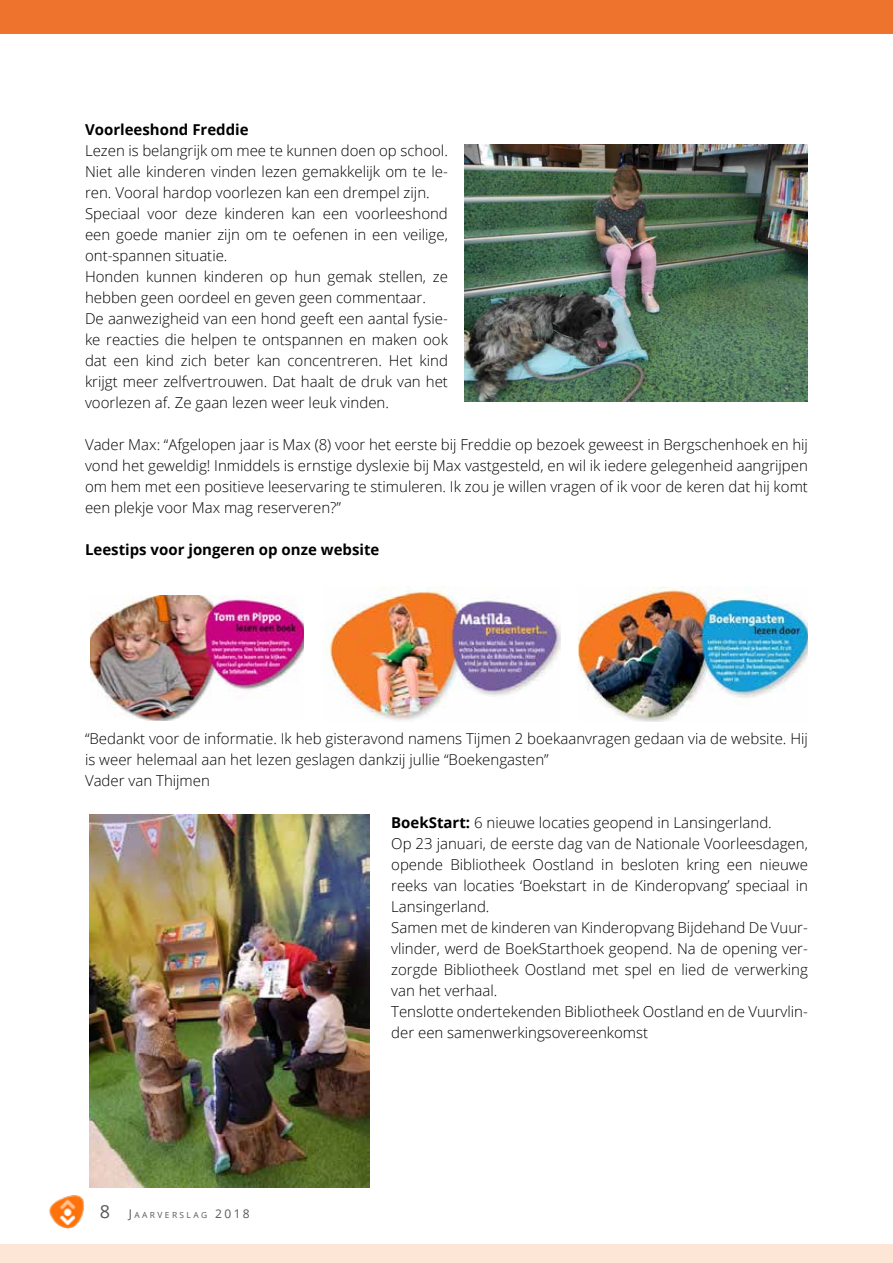
<style>
.page{position:relative;width:893px;height:1263px;background:#fff}
.page>*{position:absolute;margin:0;border:0;box-sizing:border-box;transform-origin:0 0}
.t1{font:300 15px/21px "Open Sans";color:#000}
.t2{font:700 15px "Open Sans";color:#000}
.t3{font:8.4px "Open Sans";letter-spacing:.285em;color:#575756}
.s1{font-weight:700}
.s2{font-size:18px}
.s3{font-size:12px}
</style>
<div class="page">
<img style="left:465px;top:145px;width:343px;height:257px">
<img style="left:91px;top:595px;width:213px;height:126px">
<img style="left:325px;top:587px;width:236px;height:134px">
<img style="left:579px;top:587px;width:229px;height:134px">
<img style="left:90px;top:814px;width:279px;height:373px">
<div style="left:0;top:0;width:893px;height:34px;background:#ee732c"></div>
<div style="left:0;top:1244px;width:893px;height:19px;background:#fde6d5"></div>
<img style="left:49px;top:1195px;width:35px;height:33px">
<p class="t2" style="left:85px;top:118px;width:165px">Voorleeshond Freddie</p>
<p class="t1" style="left:85px;top:139px;width:364px">Lezen is belangrijk om mee te kunnen doen op school.<br>Niet alle kinderen vinden lezen gemakkelijk om te le&shy;ren. Vooral hardop voorlezen kan een drempel zijn.<br>Speciaal voor deze kinderen kan een voorleeshond een goede manier zijn om te oefenen in een veilige, ont-spannen situatie.<br>Honden kunnen kinderen op hun gemak stellen, ze hebben geen oordeel en geven geen commentaar.<br>De aanwezigheid van een hond geeft een aantal fysie&shy;ke reacties die helpen te ontspannen en maken ook dat een kind zich beter kan concentreren. Het kind krijgt meer zelfvertrouwen. Dat haalt de druk van het voorlezen af. Ze gaan lezen weer leuk vinden.</p>
<p class="t1" style="left:85px;top:433px;width:724px;text-align:justify">Vader Max: “Afgelopen jaar is Max (8) voor het eerste bij Freddie op bezoek geweest in Bergschenhoek en hij vond het geweldig! Inmiddels is ernstige dyslexie bij Max vastgesteld, en wil ik iedere gelegenheid aangrijpen om hem met een positieve leeservaring te stimuleren. Ik zou je willen vragen of ik voor de keren dat hij komt een plekje voor Max mag reserveren?”</p>
<p class="t2" style="left:85px;top:538px;width:296px">Leestips voor jongeren op onze website</p>
<p class="t1" style="left:85px;top:727px;width:724px">“Bedankt voor de informatie. Ik heb gisteravond namens Tijmen 2 boekaanvragen gedaan via de website. Hij is weer helemaal aan het lezen geslagen dankzij jullie “Boekengasten”<br>Vader van Thijmen</p>
<p class="t1" style="left:391px;top:811px;width:418px"><span class="s1">BoekStart:</span> 6 nieuwe locaties geopend in Lansingerland.<br>Op 23 januari, de eerste dag van de Nationale Voorleesdagen, opende Bibliotheek Oostland in besloten kring een nieuwe reeks van locaties ‘Boekstart in de Kinderopvang’ speciaal in Lansingerland.<br>Samen met de kinderen van Kinderopvang Bijdehand De Vuur&shy;vlinder, werd de BoekStarthoek geopend. Na de opening ver&shy;zorgde Bibliotheek Oostland met spel en lied de verwerking van het verhaal.<br>Tenslotte ondertekenden Bibliotheek Oostland en de Vuurvlin&shy;der een samenwerkingsovereenkomst</p>
<p class="t3" style="left:100px;top:1209px;width:151px"><span class="s2">8</span> <span class="s3">J</span>AARVERSLAG <span class="s3">2018</span></p>
</div>
